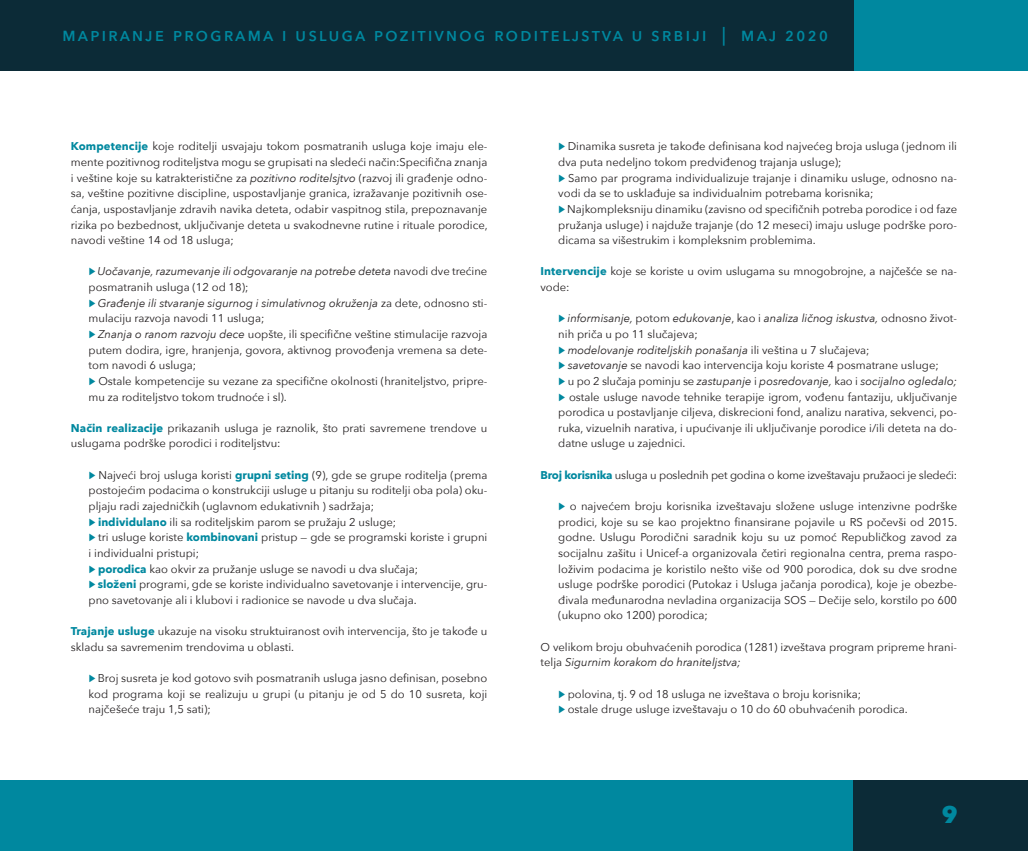
<style>
.page{position:relative;width:1028px;height:851px;background:#fff}
.page>*{position:absolute;margin:0;border:0;box-sizing:border-box;transform-origin:0 0}
.t1{font:700 30px "Avenir Next";color:#00889f}
.t2{font:500 18.75px "Avenir Next";letter-spacing:.1em;color:#00889f}
.t3{font:11.25px/15.6px "Avenir Next";color:#231f20}
.t4{font:11.25px "Avenir Next";letter-spacing:-.02em;color:#231f20}
.s1{font-weight:700;color:#00889f}
.s2{font-style:italic}
.s3{font-family:"Cera PRO";font-weight:900;font-size:10.88px;color:#00889f}
</style>
<div class="page">
<div style="left:0;top:0;width:1028px;height:71px;background:#00889f"></div>
<div style="left:0;top:0;width:853px;height:71px;background:#0c2b37"></div>
<div style="left:0;top:780px;width:1028px;height:70px;background:#00889f"></div>
<div style="left:853px;top:780px;width:175px;height:70px;background:#0c2b37"></div>
<h2 class="t2" style="left:62px;top:19px;width:767px">mapiranje programa i usluga pozitivnog roditeljstva u srbiji | maj 2020</h2>
<p class="t3" style="left:71px;top:138px;width:418px;text-align:justify"><span class="s1">Kompetencije</span> koje roditelji usvajaju tokom posmatranih usluga koje imaju ele&shy;mente pozitivnog roditeljstva mogu se grupisati na sledeći način:Specifična znanja i veštine koje su katrakteristične za <span class="s2">pozitivno roditelsjtvo</span> (razvoj ili građenje odno&shy;sa, veštine pozitivne discipline, uspostavljanje granica, izražavanje pozitivnih ose&shy;ćanja, uspostavljanje zdravih navika deteta, odabir vaspitnog stila, prepoznavanje rizika po bezbednost, uključivanje deteta u svakodnevne rutine i rituale porodice, navodi veštine 14 od 18 usluga;</p>
<p class="t3" style="left:89px;top:263px;width:400px"><span class="s3">▶</span> <span class="s2">Uočavanje, razumevanje ili odgovaranje na potrebe deteta</span> navodi dve trećine posmatranih usluga (12 od 18);<br><span class="s3">▶</span> <span class="s2">Građenje ili stvaranje sigurnog i simulativnog okruženja</span> za dete, odnosno sti&shy;mulaciju razvoja navodi 11 usluga;<br><span class="s3">▶</span> <span class="s2">Znanja o ranom razvoju dece</span> uopšte, ili specifične veštine stimulacije razvoja putem dodira, igre, hranjenja, govora, aktivnog provođenja vremena sa dete&shy;tom navodi 6 usluga;<br><span class="s3">▶</span> Ostale kompetencije su vezane za specifične okolnosti (hraniteljstvo, pripre&shy;mu za roditeljstvo tokom trudnoće i sl).</p>
<p class="t3" style="left:71px;top:419px;width:418px"><span class="s1">Način realizacije</span> prikazanih usluga je raznolik, što prati savremene trendove u uslugama podrške porodici i roditeljstvu:</p>
<p class="t3" style="left:89px;top:466px;width:400px"><span class="s3">▶</span> Najveći broj usluga koristi <span class="s1">grupni seting</span> (9), gde se grupe roditelja (prema postojećim podacima o konstrukciji usluge u pitanju su roditelji oba pola) oku&shy;pljaju radi zajedničkih (uglavnom edukativnih ) sadržaja;<br><span class="s3">▶</span> <span class="s1">individulano</span> ili sa roditeljskim parom se pružaju 2 usluge;<br><span class="s3">▶</span> tri usluge koriste <span class="s1">kombinovani</span> pristup — gde se programski koriste i grupni i individualni pristupi;<br><span class="s3">▶</span> <span class="s1">porodica</span> kao okvir za pružanje usluge se navodi u dva slučaja;<br><span class="s3">▶</span> <span class="s1">složeni</span> programi, gde se koriste individualno savetovanje i intervencije, gru&shy;pno savetovanje ali i klubovi i radionice se navode u dva slučaja.</p>
<p class="t3" style="left:71px;top:622px;width:418px"><span class="s1">Trajanje usluge</span> ukazuje na visoku struktuiranost ovih intervencija, što je takođe u skladu sa savremenim trendovima u oblasti.</p>
<p class="t3" style="left:89px;top:669px;width:400px;text-align:justify"><span class="s3">▶</span> Broj susreta je kod gotovo svih posmatranih usluga jasno definisan, posebno kod programa koji se realizuju u grupi (u pitanju je od 5 do 10 susreta, koji najčešeće traju 1,5 sati);</p>
<p class="t3" style="left:558px;top:138px;width:400px"><span class="s3">▶</span> Dinamika susreta je takođe definisana kod najvećeg broja usluga (jednom ili dva puta nedeljno tokom predviđenog trajanja usluge);<br><span class="s3">▶</span> Samo par programa individualizuje trajanje i dinamiku usluge, odnosno na&shy;vodi da se to usklađuje sa individualnim potrebama korisnika;<br><span class="s3">▶</span> Najkompleksniju dinamiku (zavisno od specifičnih potreba porodice i od faze pružanja usluge) i najduže trajanje (do 12 meseci) imaju usluge podrške poro&shy;dicama sa višestrukim i kompleksnim problemima.</p>
<p class="t3" style="left:540px;top:263px;width:418px"><span class="s1">Intervencije</span> koje se koriste u ovim uslugama su mnogobrojne, a najčešće se na&shy;vode:</p>
<p class="t3" style="left:558px;top:310px;width:400px"><span class="s3">▶</span> <span class="s2">informisanje,</span> potom <span class="s2">edukovanje</span>, kao i <span class="s2">analiza ličnog iskustva,</span> odnosno život&shy;nih priča u po 11 slučajeva;<br><span class="s3">▶</span> <span class="s2">modelovanje roditeljskih ponašanja</span> ili veština u 7 slučajeva;<br><span class="s3">▶</span> <span class="s2">savetovanje</span> se navodi kao intervencija koju koriste 4 posmatrane usluge;<br><span class="s3">▶</span> u po 2 slučaja pominju se <span class="s2">zastupanje</span> i <span class="s2">posredovanje,</span> kao i <span class="s2">socijalno ogledalo; </span><span class="s3">▶</span> ostale usluge navode tehnike terapije igrom, vođenu fantaziju, uključivanje porodica u postavljanje ciljeva, diskrecioni fond, analizu narativa, sekvenci, po&shy;ruka, vizuelnih narativa, i upućivanje ili uključivanje porodice i/ili deteta na do&shy;datne usluge u zajednici.</p>
<p class="t4" style="left:540px;top:465px;width:418px"><span class="s1">Broj korisnika</span> usluga u poslednih pet godina o kome izveštavaju pružaoci je sledeći:</p>
<p class="t3" style="left:558px;top:497px;width:400px;text-align:justify"><span class="s3">▶</span> o najvećem broju korisnika izveštavaju složene usluge intenzivne podrške prodici, koje su se kao projektno finansirane pojavile u RS počevši od 2015. godne. Uslugu Porodični saradnik koju su uz pomoć Republičkog zavod za socijalnu zašitu i Unicef-a organizovala četiri regionalna centra, prema raspo&shy;loživim podacima je koristilo nešto više od 900 porodica, dok su dve srodne usluge podrške porodici (Putokaz i Usluga jačanja porodica), koje je obezbe&shy;đivala međunarodna nevladina organizacija SOS — Dečije selo, korstilo po 600 (ukupno oko 1200) porodica;</p>
<p class="t3" style="left:540px;top:638px;width:418px">O velikom broju obuhvaćenih porodica (1281) izveštava program pripreme hrani&shy;telja <span class="s2">Sigurnim korakom do hraniteljstva;</span></p>
<p class="t3" style="left:558px;top:685px;width:351px"><span class="s3">▶</span> polovina, tj. 9 od 18 usluga ne izveštava o broju korisnika;<br><span class="s3">▶</span> ostale druge usluge izveštavaju o 10 do 60 obuhvaćenih porodica.</p>
<h1 class="t1" style="left:941px;top:786px;width:19px">9</h1>
</div>
